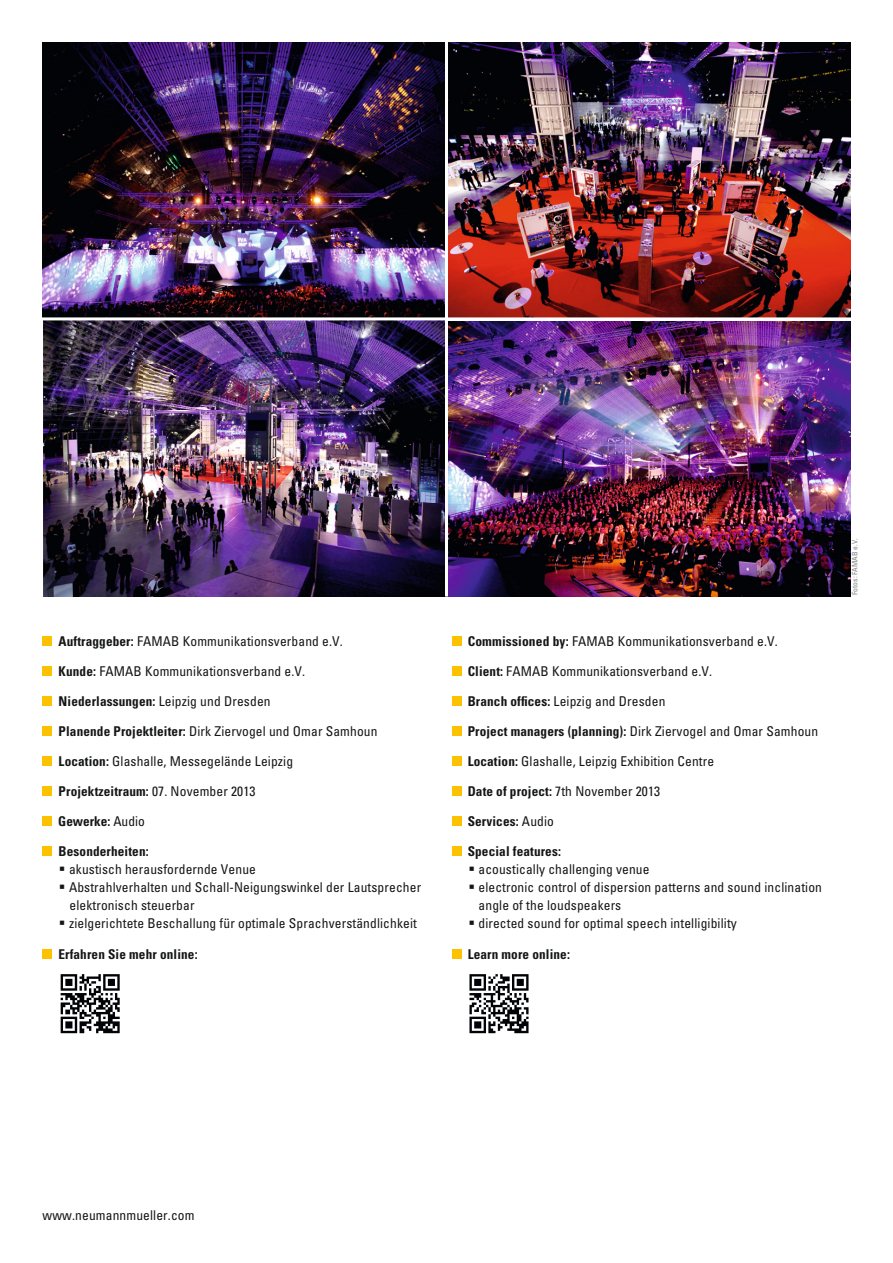
<style>
.page{position:relative;width:893px;height:1263px;background:#fff}
.page>*{position:absolute;margin:0;border:0;box-sizing:border-box;transform-origin:0 0}
.t1{font:condensed 13.5px/18px "Univers";letter-spacing:.01em;color:#151616}
.t2{font:700 condensed 13.5px "Univers";letter-spacing:.01em;color:#151616}
.t3{font:condensed 7.5px "Univers";letter-spacing:.01em;color:#818281}
.s1{font-weight:700}
.s2{font-weight:400}
</style>
<div class="page">
<img style="left:43px;top:43px;width:807px;height:274px">
<div style="left:452px;top:636px;width:9px;height:10px;background:#fcc200"></div>
<div style="left:452px;top:666px;width:9px;height:10px;background:#fcc200"></div>
<div style="left:452px;top:696px;width:9px;height:10px;background:#fcc200"></div>
<div style="left:452px;top:726px;width:9px;height:10px;background:#fcc200"></div>
<div style="left:452px;top:756px;width:9px;height:10px;background:#fcc200"></div>
<div style="left:452px;top:786px;width:9px;height:10px;background:#fcc200"></div>
<div style="left:452px;top:816px;width:9px;height:10px;background:#fcc200"></div>
<div style="left:452px;top:846px;width:9px;height:10px;background:#fcc200"></div>
<div style="left:43px;top:636px;width:9px;height:10px;background:#fcc200"></div>
<div style="left:43px;top:666px;width:9px;height:10px;background:#fcc200"></div>
<div style="left:43px;top:696px;width:9px;height:10px;background:#fcc200"></div>
<div style="left:43px;top:726px;width:9px;height:10px;background:#fcc200"></div>
<div style="left:43px;top:756px;width:9px;height:10px;background:#fcc200"></div>
<div style="left:43px;top:786px;width:9px;height:10px;background:#fcc200"></div>
<div style="left:43px;top:816px;width:9px;height:10px;background:#fcc200"></div>
<div style="left:43px;top:846px;width:9px;height:10px;background:#fcc200"></div>
<img style="left:43px;top:320px;width:402px;height:276px">
<img style="left:448px;top:321px;width:402px;height:275px">
<hr style="left:445px;top:34px;width:3px;height:562px;background:#fff">
<div style="left:42px;top:949px;width:10px;height:10px;background:#fcc200"></div>
<svg style="left:60px;top:974px;width:60px;height:60px"></svg>
<svg style="left:61px;top:974px;width:59px;height:59px"></svg>
<div style="left:452px;top:949px;width:9px;height:10px;background:#fcc200"></div>
<div style="left:467px;top:972px;width:64px;height:63px;background:linear-gradient(to bottom,#fff,#fff)"></div>
<svg style="left:469px;top:974px;width:59px;height:59px"></svg>
<p class="t1" style="left:59px;top:632px;width:286px"><span class="s1">Auftraggeber:</span> FAMAB Kommunikationsverband e.V.</p>
<p class="t1" style="left:59px;top:662px;width:248px"><span class="s1">Kunde:</span> FAMAB Kommunikationsverband e.V.</p>
<p class="t1" style="left:59px;top:692px;width:213px"><span class="s1">Niederlassungen:</span> Leipzig und Dresden</p>
<p class="t1" style="left:59px;top:722px;width:320px"><span class="s1">Planende Projektleiter:</span> Dirk Ziervogel und Omar Samhoun</p>
<p class="t1" style="left:59px;top:752px;width:236px"><span class="s1">Location:</span> Glashalle, Messegelände Leipzig</p>
<p class="t2" style="left:59px;top:783px;width:198px">Projektzeitraum: <span class="s2">07. November 2013</span></p>
<p class="t2" style="left:58px;top:813px;width:88px">Gewerke: <span class="s2">Audio</span></p>
<p class="t2" style="left:59px;top:843px;width:92px">Besonderheiten:</p>
<p class="t1" style="left:69px;top:860px;width:354px">akustisch herausfordernde Venue<br>Abstrahlverhalten und Schall-Neigungswinkel der Lautsprecher elektronisch steuerbar<br>zielgerichtete Beschallung für optimale Sprachverständlichkeit</p>
<p class="t1" style="left:468px;top:632px;width:312px"><span class="s1">Commissioned by:</span> FAMAB Kommunikationsverband e.V.</p>
<p class="t1" style="left:468px;top:662px;width:246px"><span class="s1">Client:</span> FAMAB Kommunikationsverband e.V.</p>
<p class="t1" style="left:468px;top:692px;width:199px"><span class="s1">Branch offices:</span> Leipzig and Dresden</p>
<p class="t1" style="left:468px;top:722px;width:352px"><span class="s1">Project managers (planning):</span> Dirk Ziervogel and Omar Samhoun</p>
<p class="t1" style="left:468px;top:752px;width:248px"><span class="s1">Location:</span> Glashalle, Leipzig Exhibition Centre</p>
<p class="t1" style="left:468px;top:782px;width:194px"><span class="s1">Date of project:</span> 7th November 2013</p>
<p class="t2" style="left:468px;top:813px;width:88px">Services: <span class="s2">Audio</span></p>
<p class="t2" style="left:468px;top:843px;width:95px">Special features:</p>
<p class="t1" style="left:478px;top:860px;width:345px">acoustically challenging venue<br>electronic control of dispersion patterns and sound inclination angle of the loudspeakers<br>directed sound for optimal speech intelligibility</p>
<p class="t2" style="left:58px;top:946px;width:141px">Erfahren Sie mehr online:</p>
<p class="t2" style="left:468px;top:946px;width:104px">Learn more online:</p>
<p class="t3" style="left:850px;top:595px;width:58px;rotate:-90deg">Fotos: FAMAB e.V.</p>
<p class="t1" style="left:43px;top:1206px;width:154px">www.neumannmueller.com</p>
</div>
